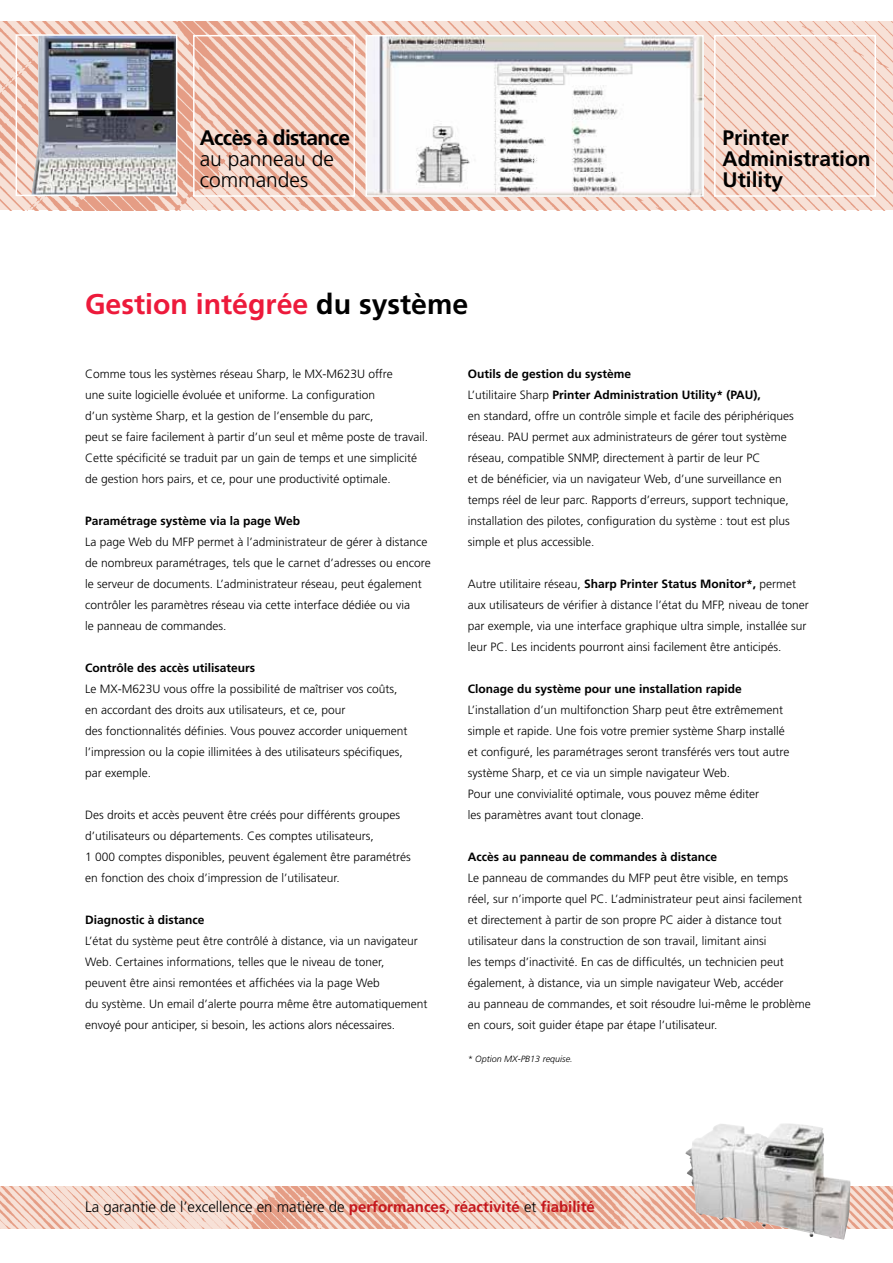
<style>
.page{position:relative;width:893px;height:1263px;background:#fff}
.page>*{position:absolute;margin:0;border:0;box-sizing:border-box;transform-origin:0 0}
.t1{font:700 28.5px "Frutiger";color:#ed1a3b}
.t2{font:700 21px/21px "Frutiger";color:#000}
.t3{font:300 21px/21px "Frutiger";color:#000}
.t4{font:700 21px "Frutiger";letter-spacing:-.03em;color:#000}
.t5{font:300 15px "Frutiger";color:#000}
.t6{font:300 12px/21px "Frutiger";color:#000}
.t7{font:700 12px "Frutiger";color:#000}
.t8{font:italic 300 9px "Frutiger";color:#000}
.s1{color:#000}
.s2{font-weight:700}
.s3{font-weight:700;color:#c4161c}
</style>
<div class="page">
<img style="left:0;top:21px;width:892px;height:189px">
<img style="left:0;top:1186px;width:892px;height:43px">
<div style="left:714px;top:35px;width:162px;height:162px;border:2px solid #fff"></div>
<svg style="left:192px;top:34px;width:512px;height:164px"></svg>
<img style="left:31px;top:37px;width:143px;height:156px">
<div style="left:16px;top:34px;width:161px;height:162px;border:2px solid #fff"></div>
<img style="left:685px;top:1123px;width:102px;height:104px">
<h2 class="t4" style="left:200px;top:130px;width:152px">Accès à distance</h2>
<h2 class="t3" style="left:200px;top:150px;width:136px">au panneau de commandes</h2>
<h1 class="t1" style="left:85px;top:293px;width:385px">Gestion intégrée <span class="s1">du système</span></h1>
<h2 class="t2" style="left:722px;top:129px;width:150px">Printer<br>Administration<br>Utility</h2>
<p class="t6" style="left:85px;top:364px;width:344px">Comme tous les systèmes réseau Sharp, le MX-M623U offre<br>une suite logicielle évoluée et uniforme. La configuration<br>d’un système Sharp, et la gestion de l’ensemble du parc,<br>peut se faire facilement à partir d’un seul et même poste de travail.<br>Cette spécificité se traduit par un gain de temps et une simplicité de gestion hors pairs, et ce, pour une productivité optimale.</p>
<p class="t7" style="left:85px;top:516px;width:217px">Paramétrage système via la page Web</p>
<p class="t6" style="left:85px;top:532px;width:347px">La page Web du MFP permet à l’administrateur de gérer à distance de nombreux paramétrages, tels que le carnet d’adresses ou encore le serveur de documents. L’administrateur réseau, peut également contrôler les paramètres réseau via cette interface dédiée ou via<br>le panneau de commandes.</p>
<p class="t7" style="left:85px;top:663px;width:171px">Contrôle des accès utilisateurs</p>
<p class="t6" style="left:85px;top:679px;width:324px">Le MX-M623U vous offre la possibilité de maîtriser vos coûts, en accordant des droits aux utilisateurs, et ce, pour<br>des fonctionnalités définies. Vous pouvez accorder uniquement l’impression ou la copie illimitées à des utilisateurs spécifiques, par exemple.</p>
<p class="t6" style="left:85px;top:805px;width:327px">Des droits et accès peuvent être créés pour différents groupes d’utilisateurs ou départements. Ces comptes utilisateurs,<br>1 000 comptes disponibles, peuvent également être paramétrés en fonction des choix d’impression de l’utilisateur.</p>
<p class="t7" style="left:85px;top:915px;width:121px">Diagnostic à distance</p>
<p class="t6" style="left:85px;top:931px;width:344px">L’état du système peut être contrôlé à distance, via un navigateur Web. Certaines informations, telles que le niveau de toner, peuvent être ainsi remontées et affichées via la page Web<br>du système. Un email d’alerte pourra même être automatiquement envoyé pour anticiper, si besoin, les actions alors nécessaires.</p>
<p class="t6" style="left:468px;top:364px;width:327px"><span class="s2">Outils de gestion du système<br></span>L’utilitaire Sharp <span class="s2">Printer Administration Utility* (PAU),<br></span>en standard, offre un contrôle simple et facile des périphériques réseau. PAU permet aux administrateurs de gérer tout système réseau, compatible SNMP, directement à partir de leur PC<br>et de bénéficier, via un navigateur Web, d’une surveillance en temps réel de leur parc. Rapports d’erreurs, support technique, installation des pilotes, configuration du système : tout est plus simple et plus accessible.</p>
<p class="t6" style="left:468px;top:574px;width:342px">Autre utilitaire réseau, <span class="s2">Sharp Printer Status Monitor*,</span> permet aux utilisateurs de vérifier à distance l’état du MFP, niveau de toner par exemple, via une interface graphique ultra simple, installée sur leur PC. Les incidents pourront ainsi facilement être anticipés.</p>
<p class="t7" style="left:468px;top:684px;width:275px">Clonage du système pour une installation rapide</p>
<p class="t6" style="left:468px;top:700px;width:323px">L’installation d’un multifonction Sharp peut être extrêmement simple et rapide. Une fois votre premier système Sharp installé et configuré, les paramétrages seront transférés vers tout autre système Sharp, et ce via un simple navigateur Web.<br>Pour une convivialité optimale, vous pouvez même éditer<br>les paramètres avant tout clonage.</p>
<p class="t7" style="left:468px;top:852px;width:251px">Accès au panneau de commandes à distance</p>
<p class="t6" style="left:468px;top:868px;width:344px">Le panneau de commandes du MFP peut être visible, en temps réel, sur n’importe quel PC. L’administrateur peut ainsi facilement et directement à partir de son propre PC aider à distance tout utilisateur dans la construction de son travail, limitant ainsi<br>les temps d’inactivité. En cas de difficultés, un technicien peut également, à distance, via un simple navigateur Web, accéder<br>au panneau de commandes, et soit résoudre lui-même le problème en cours, soit guider étape par étape l’utilisateur.</p>
<p class="t8" style="left:468px;top:1055px;width:106px">* Option MX-PB13 requise.</p>
<p class="t5" style="left:85px;top:1201px;width:511px">La garantie de l’excellence en matière de <span class="s3">performances, réactivité</span> et <span class="s3">fiabilité</span></p>
</div>
